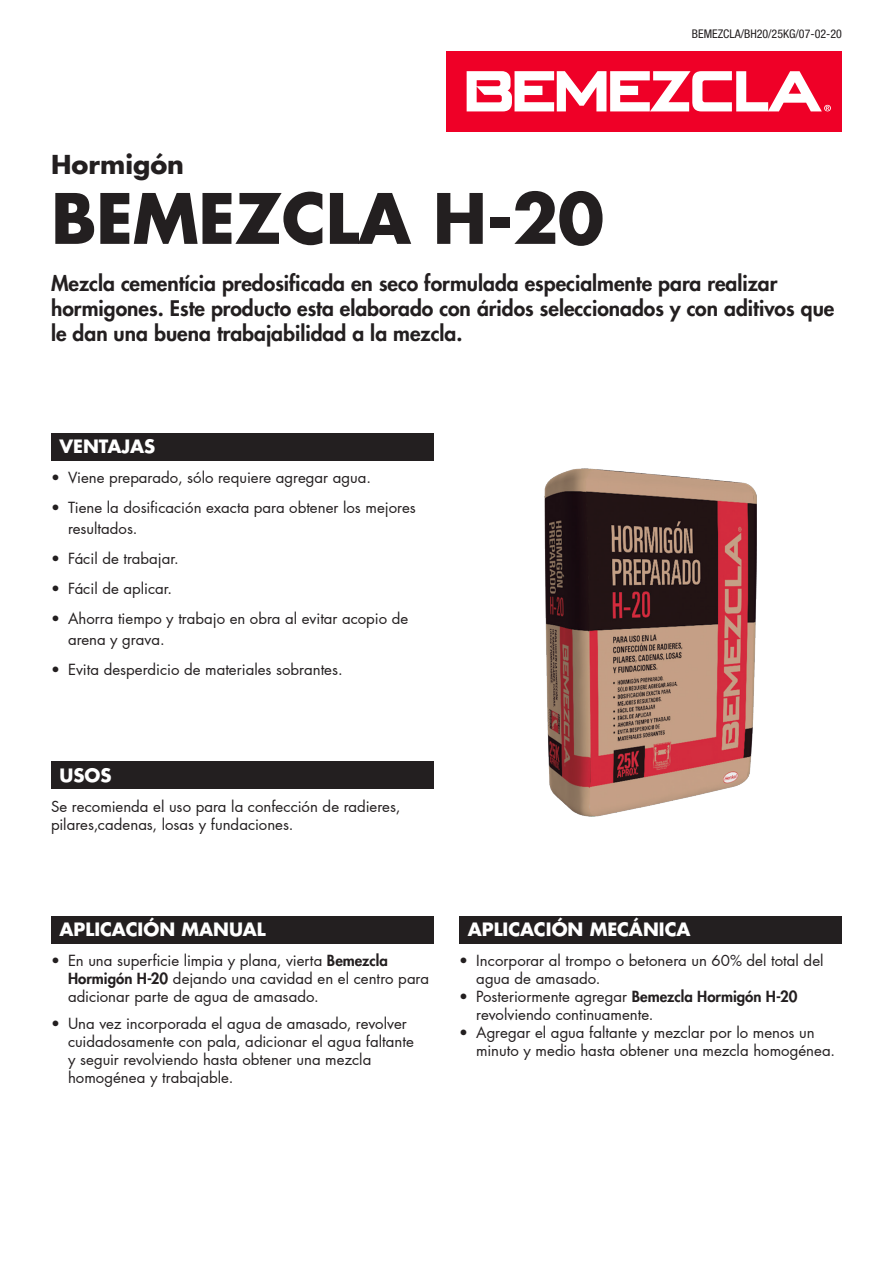
<style>
.page{position:relative;width:893px;height:1263px;background:#fff}
.page>*{position:absolute;margin:0;border:0;box-sizing:border-box;transform-origin:0 0}
.t1{font:700 67.5px "Futura LT Pro";letter-spacing:-.01em;color:#231f20}
.t2{font:700 25.5px "Futura LT Pro";color:#231f20}
.t3{font:800 21px/25.2px "Futura LT Pro";color:#231f20}
.t4{font:700 18px "Futura LT Pro";color:#fff}
.t5{font:15px/18px "Futura LT Pro";color:#231f20}
.t6{font:condensed 12px "Helvetica Neue LT Std";color:#231f20}
.s1{font-weight:800}
</style>
<div class="page">
<div style="left:51px;top:433px;width:383px;height:27px;background:#231f20"></div>
<div style="left:51px;top:762px;width:383px;height:27px;background:#231f20"></div>
<div style="left:446px;top:51px;width:396px;height:81px;background:#ef0027"></div>
<svg style="left:467px;top:71px;width:364px;height:40px"></svg>
<div style="left:459px;top:916px;width:383px;height:28px;background:#231f20"></div>
<div style="left:51px;top:916px;width:383px;height:28px;background:#231f20"></div>
<img style="left:545px;top:468px;width:212px;height:348px">
<p class="t2" style="left:51px;top:145px;width:135px">Hormigón</p>
<p class="t6" style="left:692px;top:27px;width:152px">BEMEZCLA/BH20/25KG/07-02-20</p>
<p class="t1" style="left:51px;top:166px;width:555px">BEMEZCLA H-20</p>
<p class="t3" style="left:51px;top:269px;width:785px">Mezcla cementícia predosificada en seco formulada especialmente para realizar hormigones. Este producto esta elaborado con áridos seleccionados y con aditivos que le dan una buena trabajabilidad a la mezcla.</p>
<p class="t4" style="left:60px;top:432px;width:97px">VENTAJAS</p>
<p class="t5" style="left:51px;top:468px;width:322px">• Viene preparado, sólo requiere agregar agua.</p>
<p class="t5" style="left:68px;top:497px;width:349px;line-height:21px;text-indent:-17px">• Tiene la dosificación exacta para obtener los mejores resultados.</p>
<p class="t5" style="left:51px;top:549px;width:129px">• Fácil de trabajar.</p>
<p class="t5" style="left:51px;top:579px;width:123px">• Fácil de aplicar.</p>
<p class="t5" style="left:68px;top:608px;width:342px;line-height:21px;text-indent:-17px">• Ahorra tiempo y trabajo en obra al evitar acopio de arena y grava.</p>
<p class="t5" style="left:51px;top:660px;width:293px">• Evita desperdicio de materiales sobrantes.</p>
<p class="t4" style="left:60px;top:761px;width:54px">USOS</p>
<p class="t5" style="left:51px;top:797px;width:351px">Se recomienda el uso para la confección de radieres, pilares,cadenas, losas y fundaciones.</p>
<p class="t4" style="left:60px;top:916px;width:208px">APLICACIÓN MANUAL</p>
<p class="t4" style="left:468px;top:916px;width:224px">APLICACIÓN MECÁNICA</p>
<p class="t5" style="left:68px;top:951px;width:363px;text-indent:-17px">• En una superficie limpia y plana, vierta <span class="s1">Bemezcla<br>Hormigón H-20</span> dejando una cavidad en el centro para adicionar parte de agua de amasado.</p>
<p class="t5" style="left:68px;top:1014px;width:347px;text-indent:-17px">• Una vez incorporada el agua de amasado, revolver cuidadosamente con pala, adicionar el agua faltante y seguir revolviendo hasta obtener una mezcla homogénea y trabajable.</p>
<p class="t5" style="left:476px;top:951px;width:349px;text-indent:-17px">• Incorporar al trompo o betonera un 60% del total del agua de amasado.</p>
<p class="t5" style="left:476px;top:987px;width:323px;text-indent:-17px">• Posteriormente agregar <span class="s1">Bemezcla Hormigón H-20 </span>revolviendo continuamente.</p>
<p class="t5" style="left:476px;top:1023px;width:360px;text-indent:-17px">• Agregar el agua faltante y mezclar por lo menos un minuto y medio hasta obtener una mezcla homogénea.</p>
</div>
